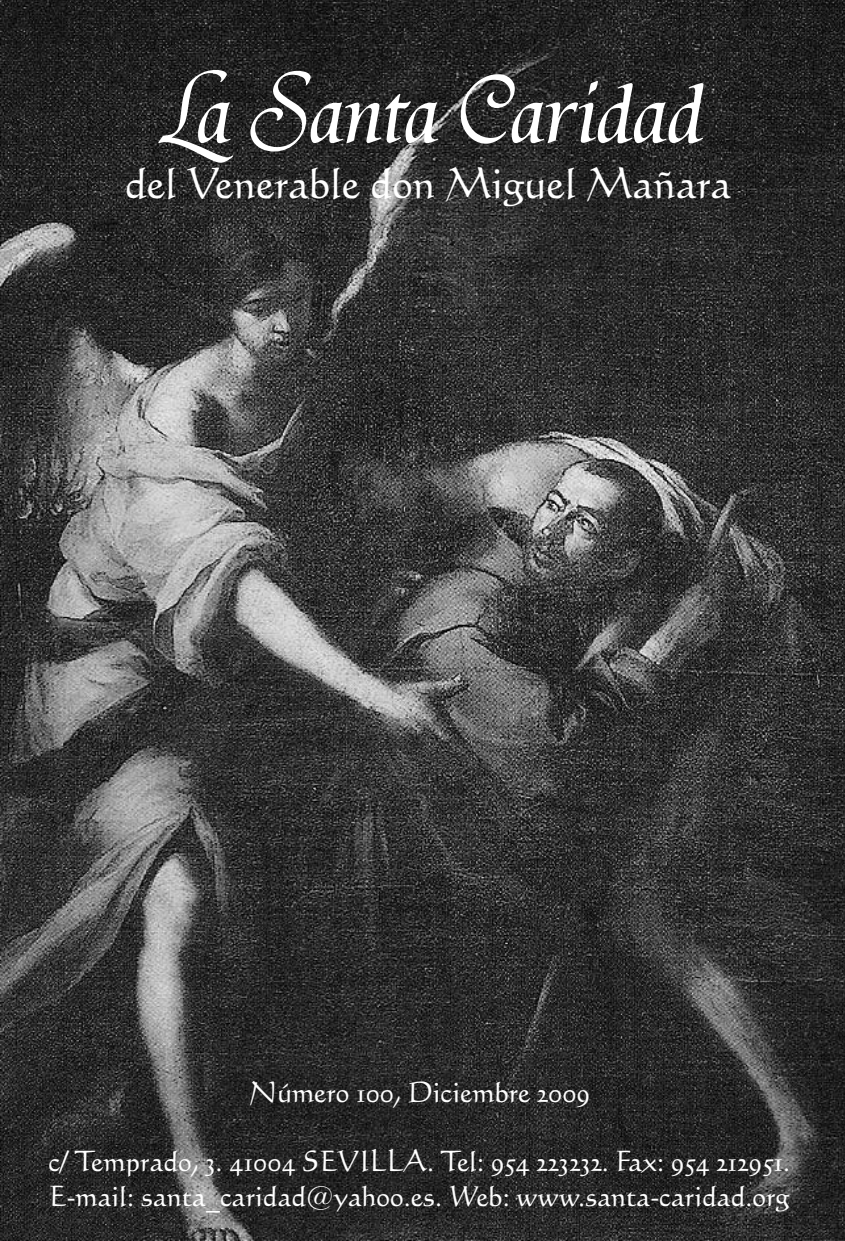
<style>
.page{position:relative;width:845px;height:1241px;background:#fff}
.page>*{position:absolute;margin:0;border:0;box-sizing:border-box;transform-origin:0 0}
.t1{font:105.7px "Tiranti Solid Let Plain";color:#fff}
.t2{font:42px "Calligraphic 421 BT Roman B";color:#fff}
.t3{font:28px/34.8px "Calligraphic 421 BT Roman B";color:#fff}
</style>
<div class="page">
<img style="left:0;top:0;width:844px;height:1240px">
<h1 class="t1" style="left:158px;top:45px;width:547px">La Santa Caridad</h1>
<h2 class="t2" style="left:125px;top:166px;width:608px">del Venerable don Miguel Mañara</h2>
<p class="t3" style="left:248px;top:1076px;width:343px">Número 100, Diciembre 2009</p>
<p class="t3" style="left:49px;top:1146px;width:743px">c/ Temprado, 3. 41004 SEVILLA. Tel: 954 223232. Fax: 954 212951.<br>E-mail: santa_caridad@yahoo.es. Web: www.santa-caridad.org</p>
</div>
